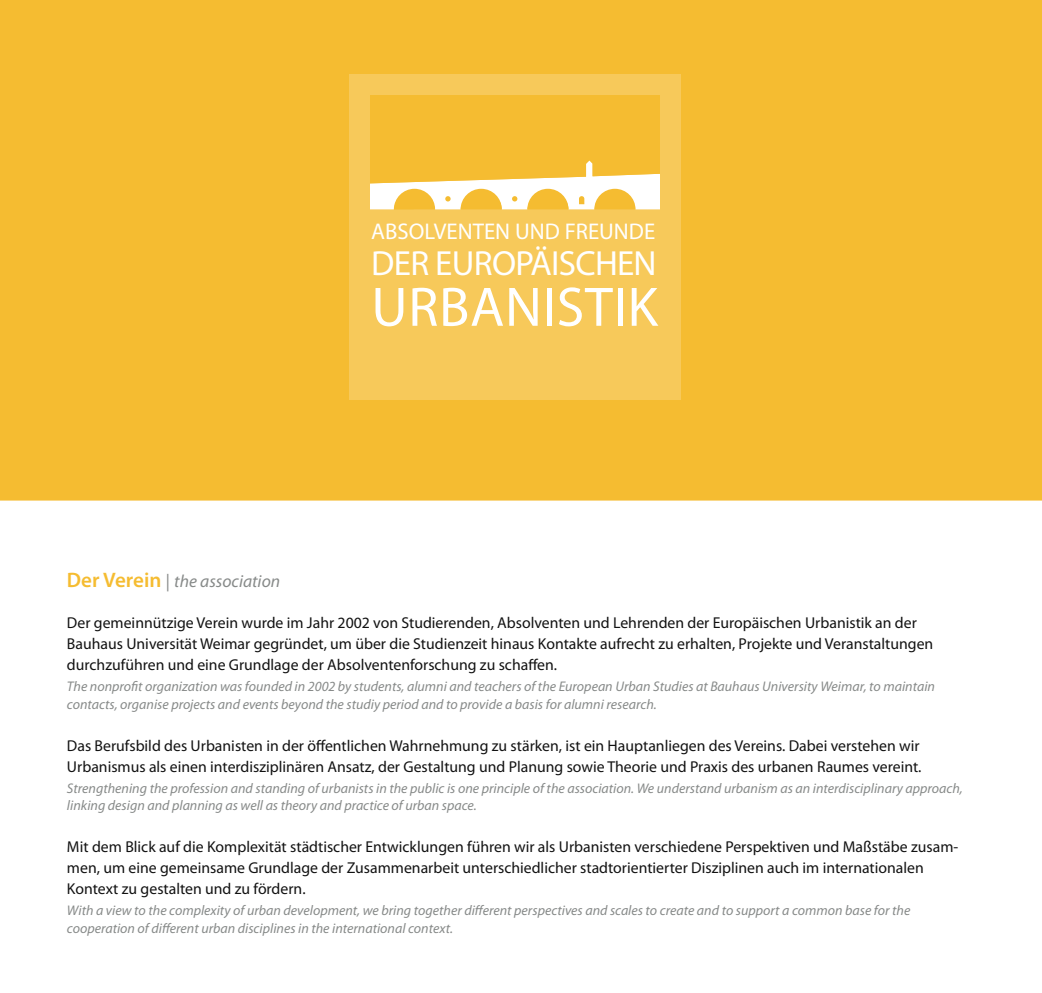
<style>
.page{position:relative;width:1042px;height:993px;background:#fff}
.page>*{position:absolute;margin:0;border:0;box-sizing:border-box;transform-origin:0 0}
.t1{font:56px "Myriad Pro";letter-spacing:.01em;color:#fff}
.t2{font:35px "Myriad Pro";letter-spacing:-.02em;color:#fff}
.t3{font:22.75px "Myriad Pro";color:#fff}
.t4{font:italic 17.5px "Myriad Pro";color:#878a89}
.t5{font:15.75px/21px "Myriad Pro";color:#121212}
.t6{font:italic 14px/17.5px "Myriad Pro";color:#878a89}
.s1{font-weight:600;font-style:normal;font-size:21px;color:#f5bc31}
.s2{font-style:normal}
</style>
<div class="page">
<div style="left:0;top:0;width:1042px;height:500px;background:#f5bc31"></div>
<div style="left:349px;top:74px;width:332px;height:325px;background:#f7c95a"></div>
<svg style="left:371px;top:95px;width:289px;height:114px;background:#f6c857"></svg>
<h3 class="t3" style="left:371px;top:217px;width:285px">ABSOLVENTEN UND FREUNDE</h3>
<h2 class="t2" style="left:371px;top:241px;width:287px">DER EUROPÄISCHEN</h2>
<h1 class="t1" style="left:371px;top:272px;width:288px">URBANISTIK</h1>
<p class="t4" style="left:67px;top:570px;width:215px"><span class="s1">Der Verein</span> <span class="s2">|</span> the association</p>
<p class="t5" style="left:67px;top:611px;width:868px">Der gemeinnützige Verein wurde im Jahr 2002 von Studierenden, Absolventen und Lehrenden der Europäischen Urbanistik an der<br>Bauhaus Universität Weimar gegründet, um über die Studienzeit hinaus Kontakte aufrecht zu erhalten, Projekte und Veranstaltungen durchzuführen und eine Grundlage der Absolventenforschung zu schaffen.</p>
<p class="t6" style="left:67px;top:677px;width:869px">The nonprofit organization was founded in 2002 by students, alumni and teachers of the European Urban Studies at Bauhaus University Weimar, to maintain contacts, organise projects and events beyond the studiy period and to provide a basis for alumni research.</p>
<p class="t5" style="left:67px;top:734px;width:856px">Das Berufsbild des Urbanisten in der öffentlichen Wahrnehmung zu stärken, ist ein Hauptanliegen des Vereins. Dabei verstehen wir<br>Urbanismus als einen interdisziplinären Ansatz, der Gestaltung und Planung sowie Theorie und Praxis des urbanen Raumes vereint.</p>
<p class="t6" style="left:67px;top:778px;width:897px">Strengthening the profession and standing of urbanists in the public is one principle of the association. We understand urbanism as an interdisciplinary approach, linking design and planning as well as theory and practice of urban space.</p>
<p class="t5" style="left:67px;top:835px;width:893px">Mit dem Blick auf die Komplexität städtischer Entwicklungen führen wir als Urbanisten verschiedene Perspektiven und Maßstäbe zusam&shy;men, um eine gemeinsame Grundlage der Zusammenarbeit unterschiedlicher stadtorientierter Disziplinen auch im internationalen<br>Kontext zu gestalten und zu fördern.</p>
<p class="t6" style="left:67px;top:901px;width:845px">With a view to the complexity of urban development, we bring together different perspectives and scales to create and to support a common base for the cooperation of different urban disciplines in the international context.</p>
</div>
